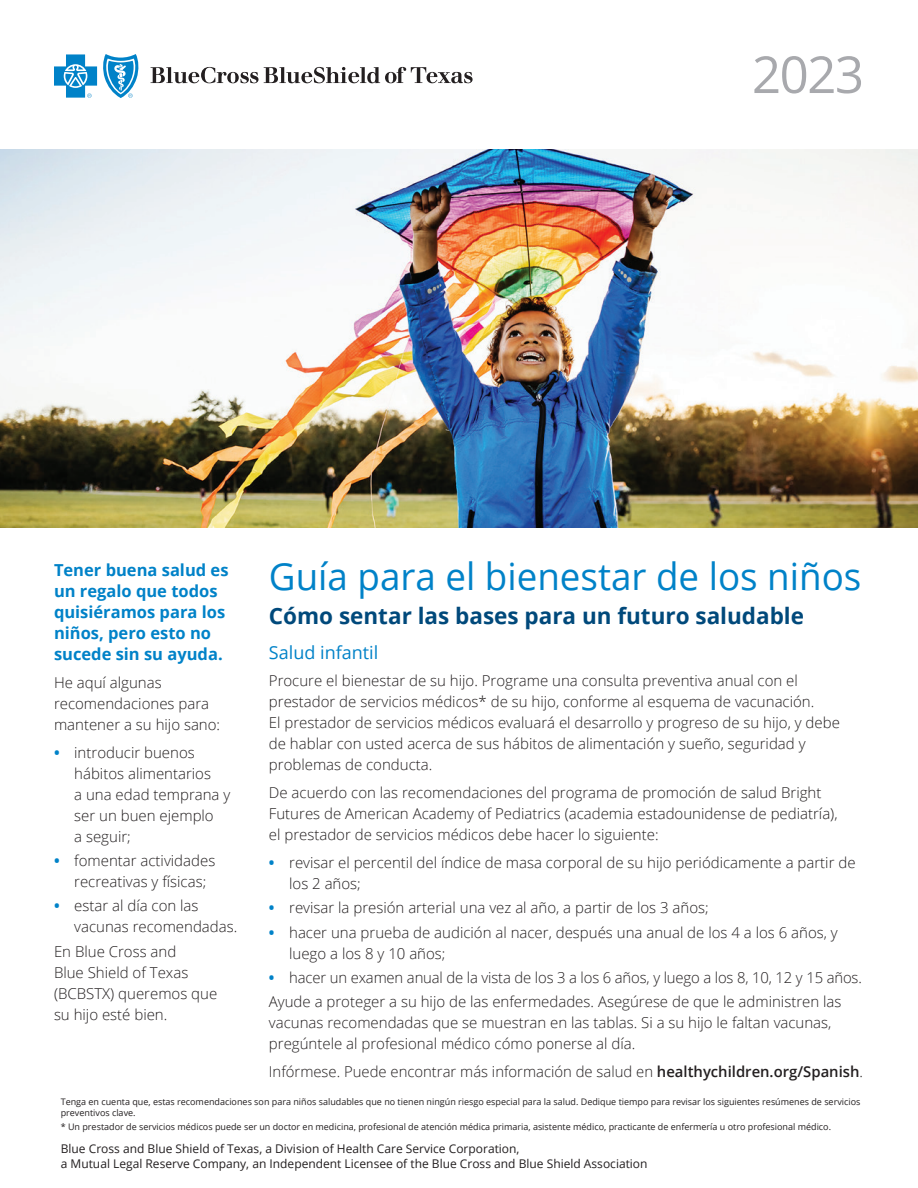
<style>
.page{position:relative;width:918px;height:1188px;background:#fff}
.page>*{position:absolute;margin:0;border:0;box-sizing:border-box;transform-origin:0 0}
.t1{font:51px "Open Sans";color:#a8a9ad}
.t2{font:37.5px "Open Sans";color:#0082c8}
.t3{font:700 22.5px "Open Sans";color:#00497b}
.t4{font:18px "Open Sans";color:#0082c8}
.t5{font:700 16.5px/21px "Open Sans";color:#0082c8}
.t6{font:300 15px/21px "Open Sans";color:#231f20}
.t7{font:12px/14.4px "Open Sans";color:#231f20}
.t8{font:9px/10.8px "Open Sans";color:#231f20}
.s1{font-weight:700;color:#0082c8}
.s2{font-weight:600}
</style>
<div class="page">
<img style="left:0;top:149px;width:918px;height:378px">
<svg style="left:151px;top:67px;width:322px;height:16px"></svg>
<svg style="left:54px;top:54px;width:85px;height:44px"></svg>
<h1 class="t1" style="left:752px;top:40px;width:114px">2023</h1>
<h2 class="t2" style="left:269px;top:551px;width:594px">Guía para el bienestar de los niños</h2>
<h3 class="t3" style="left:269px;top:600px;width:537px">Cómo sentar las bases para un futuro saludable</h3>
<p class="t4" style="left:269px;top:640px;width:111px">Salud infantil</p>
<p class="t6" style="left:269px;top:670px;width:573px">Procure el bienestar de su hijo. Programe una consulta preventiva anual con el prestador de servicios médicos* de su hijo, conforme al esquema de vacunación.<br>El prestador de servicios médicos evaluará el desarrollo y progreso de su hijo, y debe de hablar con usted acerca de sus hábitos de alimentación y sueño, seguridad y problemas de conducta.</p>
<p class="t6" style="left:269px;top:782px;width:570px">De acuerdo con las recomendaciones del programa de promoción de salud Bright<br>Futures de American Academy of Pediatrics (academia estadounidense de pediatría), el prestador de servicios médicos debe hacer lo siguiente:</p>
<p class="t6" style="left:289px;top:852px;width:568px;text-indent:-20px"><span class="s1">•</span> revisar el percentil del índice de masa corporal de su hijo periódicamente a partir de los 2 años;</p>
<p class="t6" style="left:269px;top:897px;width:441px"><span class="s1">•</span> revisar la presión arterial una vez al año, a partir de los 3 años;</p>
<p class="t6" style="left:289px;top:921px;width:550px;text-indent:-20px"><span class="s1">•</span> hacer una prueba de audición al nacer, después una anual de los 4 a los 6 años, y luego a los 8 y 10 años;</p>
<p class="t6" style="left:269px;top:965px;width:595px;line-height:24.5px"><span class="s1">•</span> hacer un examen anual de la vista de los 3 a los 6 años, y luego a los 8, 10, 12 y 15 años.<br>Ayude a proteger a su hijo de las enfermedades. Asegúrese de que le administren las</p>
<p class="t6" style="left:269px;top:1012px;width:564px">vacunas recomendadas que se muestran en las tablas. Si a su hijo le faltan vacunas, pregúntele al profesional médico cómo ponerse al día.</p>
<p class="t6" style="left:269px;top:1061px;width:596px">Infórmese. Puede encontrar más información de salud en <span class="s2">healthychildren.org/Spanish</span>.</p>
<p class="t8" style="left:61px;top:1097px;width:801px">Tenga en cuenta que, estas recomendaciones son para niños saludables que no tienen ningún riesgo especial para la salud. Dedique tiempo para revisar los siguientes resúmenes de servicios preventivos clave.</p>
<p class="t8" style="left:61px;top:1122px;width:772px">* Un prestador de servicios médicos puede ser un doctor en medicina, profesional de atención médica primaria, asistente médico, practicante de enfermería u otro profesional médico.</p>
<p class="t5" style="left:54px;top:559px;width:176px">Tener buena salud es un regalo que todos quisiéramos para los niños, pero esto no sucede sin su ayuda.</p>
<p class="t6" style="left:54px;top:671px;width:168px">He aquí algunas recomendaciones para mantener a su hijo sano:</p>
<p class="t6" style="left:74px;top:741px;width:158px;text-indent:-20px"><span class="s1">•</span> introducir buenos hábitos alimentarios<br>a una edad temprana y ser un buen ejemplo<br>a seguir;</p>
<p class="t6" style="left:74px;top:850px;width:143px;text-indent:-20px"><span class="s1">•</span> fomentar actividades recreativas y físicas;</p>
<p class="t6" style="left:74px;top:895px;width:165px;text-indent:-20px"><span class="s1">•</span> estar al día con las vacunas recomendadas.</p>
<p class="t6" style="left:54px;top:940px;width:165px">En Blue Cross and<br>Blue Shield of Texas (BCBSTX) queremos que su hijo esté bien.</p>
<p class="t7" style="left:61px;top:1141px;width:588px">Blue Cross and Blue Shield of Texas, a Division of Health Care Service Corporation,<br>a Mutual Legal Reserve Company, an Independent Licensee of the Blue Cross and Blue Shield Association</p>
</div>
